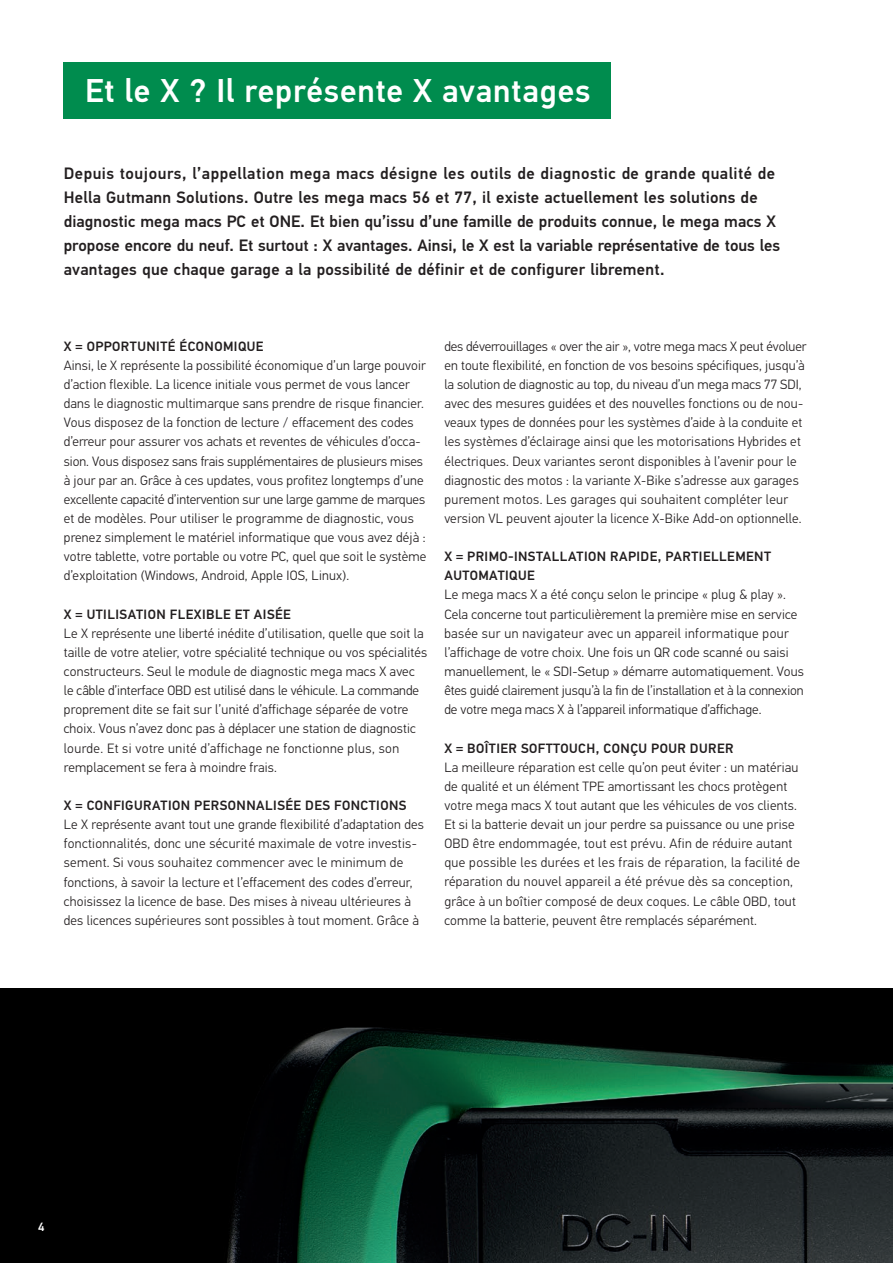
<style>
.page{position:relative;width:893px;height:1263px;background:#fff}
.page>*{position:absolute;margin:0;border:0;box-sizing:border-box;transform-origin:0 0}
.t1{font:500 33px "Hella DIN Universal";letter-spacing:.02em;color:#fff}
.t2{font:500 16.5px/24px "Hella DIN Universal";letter-spacing:.015em;color:#231f20}
.t3{font:300 13.5px/19.2px "Hella DIN Universal";letter-spacing:.015em;color:#231f20}
.t4{font:500 13.5px/19.2px "Hella DIN Universal";letter-spacing:.035em;color:#231f20}
.t5{font:500 12px "Hella DIN Universal";color:#fff}
</style>
<div class="page">
<img style="left:0;top:989px;width:893px;height:274px">
<div style="left:64px;top:62px;width:547px;height:57px;background:#008c4e"></div>
<h1 class="t1" style="left:85px;top:70px;width:507px">Et le X ? Il représente X avantages</h1>
<p class="t2" style="left:64px;top:162px;width:718px">Depuis toujours, l’appellation mega macs désigne les outils de diagnostic de grande qualité de Hella Gutmann Solutions. Outre les mega macs 56 et 77, il existe actuellement les solutions de diagnostic mega macs PC et ONE. Et bien qu’issu d’une famille de produits connue, le mega macs X propose encore du neuf. Et surtout : X avantages. Ainsi, le X est la variable représentative de tous les avantages que chaque garage a la possibilité de définir et de configurer librement.</p>
<p class="t4" style="left:64px;top:338px;width:201px">X = OPPORTUNITÉ ÉCONOMIQUE</p>
<p class="t3" style="left:64px;top:357px;width:364px">Ainsi, le X représente la possibilité économique d’un large pouvoir d’action flexible. La licence initiale vous permet de vous lancer dans le diagnostic multimarque sans prendre de risque financier.<br>Vous disposez de la fonction de lecture / effacement des codes d’erreur pour assurer vos achats et reventes de véhicules d’occa&shy;sion. Vous disposez sans frais supplémentaires de plusieurs mises à jour par an. Grâce à ces updates, vous profitez longtemps d’une excellente capacité d’intervention sur une large gamme de marques et de modèles. Pour utiliser le programme de diagnostic, vous prenez simplement le matériel informatique que vous avez déjà : votre tablette, votre portable ou votre PC, quel que soit le système d’exploitation (Windows, Android, Apple IOS, Linux).</p>
<p class="t4" style="left:64px;top:605px;width:228px">X = UTILISATION FLEXIBLE ET AISÉE</p>
<p class="t3" style="left:64px;top:624px;width:365px">Le X représente une liberté inédite d’utilisation, quelle que soit la taille de votre atelier, votre spécialité technique ou vos spécialités constructeurs. Seul le module de diagnostic mega macs X avec le câble d’interface OBD est utilisé dans le véhicule. La commande proprement dite se fait sur l’unité d’affichage séparée de votre choix. Vous n’avez donc pas à déplacer une station de diagnostic lourde. Et si votre unité d’affichage ne fonctionne plus, son remplacement se fera à moindre frais.</p>
<p class="t4" style="left:64px;top:797px;width:344px">X = CONFIGURATION PERSONNALISÉE DES FONCTIONS</p>
<p class="t3" style="left:64px;top:816px;width:362px">Le X représente avant tout une grande flexibilité d’adaptation des fonctionnalités, donc une sécurité maximale de votre investis&shy;sement. Si vous souhaitez commencer avec le minimum de fonctions, à savoir la lecture et l’effacement des codes d’erreur, choisissez la licence de base. Des mises à niveau ultérieures à des licences supérieures sont possibles à tout moment. Grâce à</p>
<p class="t3" style="left:444px;top:337px;width:364px">des déverrouillages « over the air », votre mega macs X peut évoluer en toute flexibilité, en fonction de vos besoins spécifiques, jusqu’à la solution de diagnostic au top, du niveau d’un mega macs 77 SDI, avec des mesures guidées et des nouvelles fonctions ou de nou&shy;veaux types de données pour les systèmes d’aide à la conduite et les systèmes d’éclairage ainsi que les motorisations Hybrides et électriques. Deux variantes seront disponibles à l’avenir pour le diagnostic des motos : la variante X-Bike s’adresse aux garages purement motos. Les garages qui souhaitent compléter leur version VL peuvent ajouter la licence X-Bike Add-on optionnelle.</p>
<p class="t4" style="left:444px;top:548px;width:328px">X = PRIMO-INSTALLATION RAPIDE, PARTIELLEMENT<br>AUTOMATIQUE</p>
<p class="t3" style="left:444px;top:586px;width:361px">Le mega macs X a été conçu selon le principe « plug &amp; play ».<br>Cela concerne tout particulièrement la première mise en service basée sur un navigateur avec un appareil informatique pour l’affichage de votre choix. Une fois un QR code scanné ou saisi manuellement, le « SDI-Setup » démarre automatiquement. Vous êtes guidé clairement jusqu’à la fin de l’installation et à la connexion de votre mega macs X à l’appareil informatique d’affichage.</p>
<p class="t4" style="left:444px;top:739px;width:291px">X = BOÎTIER SOFTTOUCH, CONÇU POUR DURER</p>
<p class="t3" style="left:444px;top:758px;width:357px">La meilleure réparation est celle qu’on peut éviter : un matériau de qualité et un élément TPE amortissant les chocs protègent votre mega macs X tout autant que les véhicules de vos clients.<br>Et si la batterie devait un jour perdre sa puissance ou une prise OBD être endommagée, tout est prévu. Afin de réduire autant que possible les durées et les frais de réparation, la facilité de réparation du nouvel appareil a été prévue dès sa conception, grâce à un boîtier composé de deux coques. Le câble OBD, tout comme la batterie, peuvent être remplacés séparément.</p>
<p class="t5" style="left:38px;top:1219px;width:8px">4</p>
</div>
